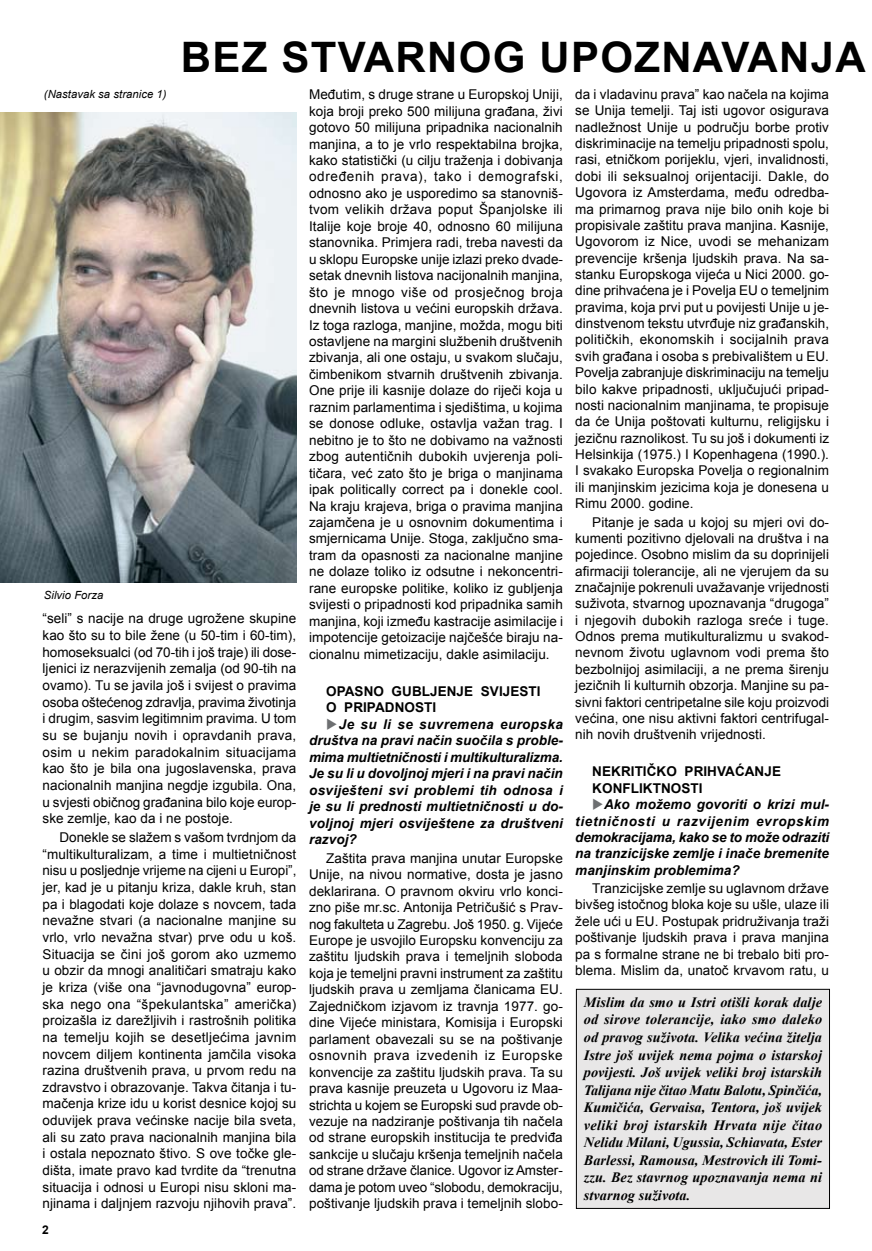
<style>
.page{position:relative;width:872px;height:1251px;background:#fff}
.page>*{position:absolute;margin:0;border:0;box-sizing:border-box;transform-origin:0 0}
.t1{font:700 42px "Arial";letter-spacing:.03em;color:#000}
.t2{font:italic 700 14.25px/17.5px "Times New Roman";letter-spacing:.005em;color:#000;text-align:justify}
.t3{font:13.5px/16.5px "Arial";letter-spacing:.005em;color:#000;text-align:justify}
.t4{font:italic 700 13.5px/16.5px "Arial";letter-spacing:.005em;color:#000;text-align:justify}
.t5{font:700 13.5px/16.5px "Arial";letter-spacing:.005em;color:#000}
.t6{font:700 12px "Arial";color:#000}
.t7{font:italic 11.25px "Arial";letter-spacing:.005em;color:#000}
.s1{color:#6d6f71}
</style>
<div class="page">
<div style="left:576px;top:989px;width:253px;height:219px;background:#e8e7e7"></div>
<div style="left:576px;top:988px;width:254px;height:220px;border:1px solid #000"></div>
<img style="left:0;top:112px;width:296px;height:470px">
<h1 class="t1" style="left:181px;top:29px;width:686px">BEZ STVARNOG UPOZNAVANJA</h1>
<p class="t7" style="left:44px;top:86px;width:124px">(Nastavak sa stranice 1)</p>
<p class="t7" style="left:44px;top:587px;width:61px">Silvio Forza</p>
<p class="t3" style="left:43px;top:610px;width:255px">“seli” s nacije na druge ugrožene skupine kao što su to bile žene (u 50-tim i 60-tim), homoseksualci (od 70-tih i još traje) ili dose&shy;ljenici iz nerazvijenih zemalja (od 90-tih na ovamo). Tu se javila još i svijest o pravima osoba oštećenog zdravlja, pravima životinja i drugim, sasvim legitimnim pravima. U tom su se bujanju novih i opravdanih prava, osim u nekim paradokalnim situacijama kao što je bila ona jugoslavenska, prava nacionalnih manjina negdje izgubila. Ona, u svjesti običnog građanina bilo koje europ&shy;ske zemlje, kao da i ne postoje.</p>
<p class="t3" style="left:43px;top:828px;width:255px;text-indent:17px">Donekle se slažem s vašom tvrdnjom da “multikulturalizam, a time i multietničnost nisu u posljednje vrijeme na cijeni u Europi”, jer, kad je u pitanju kriza, dakle kruh, stan pa i blagodati koje dolaze s novcem, tada nevažne stvari (a nacionalne manjine su vrlo, vrlo nevažna stvar) prve odu u koš.<br>Situacija se čini još gorom ako uzmemo u obzir da mnogi analitičari smatraju kako je kriza (više ona “javnodugovna” europ&shy;ska nego ona “špekulantska” američka) proizašla iz darežljivih i rastrošnih politika na temelju kojih se desetljećima javnim novcem diljem kontinenta jamčila visoka razina društvenih prava, u prvom redu na zdravstvo i obrazovanje. Takva čitanja i tu&shy;mačenja krize idu u korist desnice kojoj su oduvijek prava većinske nacije bila sveta, ali su zato prava nacionalnih manjina bila i ostala nepoznato štivo. S ove točke gle&shy;dišta, imate pravo kad tvrdite da “trenutna situacija i odnosi u Europi nisu skloni ma&shy;njinama i daljnjem razvoju njihovih prava”.</p>
<p class="t6" style="left:42px;top:1221px;width:8px">2</p>
<p class="t3" style="left:309px;top:86px;width:255px">Međutim, s druge strane u Europskoj Uniji, koja broji preko 500 milijuna građana, živi gotovo 50 milijuna pripadnika nacionalnih manjina, a to je vrlo respektabilna brojka, kako statistički (u cilju traženja i dobivanja određenih prava), tako i demografski, odnosno ako je usporedimo sa stanovniš&shy;tvom velikih država poput Španjolske ili Italije koje broje 40, odnosno 60 milijuna stanovnika. Primjera radi, treba navesti da u sklopu Europske unije izlazi preko dvade&shy;setak dnevnih listova nacijonalnih manjina, što je mnogo više od prosječnog broja dnevnih listova u većini europskih država.<br>Iz toga razloga, manjine, možda, mogu biti ostavljene na margini službenih društvenih zbivanja, ali one ostaju, u svakom slučaju, čimbenikom stvarnih društvenih zbivanja.<br>One prije ili kasnije dolaze do riječi koja u raznim parlamentima i sjedištima, u kojima se donose odluke, ostavlja važan trag. I nebitno je to što ne dobivamo na važnosti zbog autentičnih dubokih uvjerenja poli&shy;tičara, već zato što je briga o manjinama ipak politically correct pa i donekle cool.<br>Na kraju krajeva, briga o pravima manjina zajamčena je u osnovnim dokumentima i smjernicama Unije. Stoga, zaključno sma&shy;tram da opasnosti za nacionalne manjine ne dolaze toliko iz odsutne i nekoncentri&shy;rane europske politike, koliko iz gubljenja svijesti o pripadnosti kod pripadnika samih manjina, koji između kastracije asimilacije i impotencije getoizacije najčešće biraju na&shy;cionalnu mimetizaciju, dakle asimilaciju.</p>
<p class="t5" style="left:326px;top:683px;width:216px">OPASNO GUBLJENJE SVIJESTI<br>O PRIPADNOSTI</p>
<p class="t4" style="left:309px;top:716px;width:255px;text-indent:17px"><span class="s1">◆</span>Je su li se suvremena europska društva na pravi način suočila s proble&shy;mima multietničnosti i multikulturalizma.<br>Je su li u dovoljnoj mjeri i na pravi način osviješteni svi problemi tih odnosa i je su li prednosti multietničnosti u do&shy;voljnoj mjeri osviještene za društveni razvoj?</p>
<p class="t3" style="left:309px;top:849px;width:255px;text-indent:17px">Zaštita prava manjina unutar Europske Unije, na nivou normative, dosta je jasno deklarirana. O pravnom okviru vrlo konci&shy;zno piše mr.sc. Antonija Petričušić s Prav&shy;nog fakulteta u Zagrebu. Još 1950. g. Vijeće Europe je usvojilo Europsku konvenciju za zaštitu ljudskih prava i temeljnih sloboda koja je temeljni pravni instrument za zaštitu ljudskih prava u zemljama članicama EU.<br>Zajedničkom izjavom iz travnja 1977. go&shy;dine Vijeće ministara, Komisija i Europski parlament obavezali su se na poštivanje osnovnih prava izvedenih iz Europske konvencije za zaštitu ljudskih prava. Ta su prava kasnije preuzeta u Ugovoru iz Maa&shy;strichta u kojem se Europski sud pravde ob&shy;vezuje na nadziranje poštivanja tih načela od strane europskih institucija te predviđa sankcije u slučaju kršenja temeljnih načela od strane države članice. Ugovor iz Amster&shy;dama je potom uveo “slobodu, demokraciju, poštivanje ljudskih prava i temeljnih slobo-</p>
<p class="t3" style="left:575px;top:86px;width:255px">da i vladavinu prava” kao načela na kojima se Unija temelji. Taj isti ugovor osigurava nadležnost Unije u području borbe protiv diskriminacije na temelju pripadnosti spolu, rasi, etničkom porijeklu, vjeri, invalidnosti, dobi ili seksualnoj orijentaciji. Dakle, do Ugovora iz Amsterdama, među odredba&shy;ma primarnog prava nije bilo onih koje bi propisivale zaštitu prava manjina. Kasnije, Ugovorom iz Nice, uvodi se mehanizam prevencije kršenja ljudskih prava. Na sa&shy;stanku Europskoga vijeća u Nici 2000. go&shy;dine prihvaćena je i Povelja EU o temeljnim pravima, koja prvi put u povijesti Unije u je&shy;dinstvenom tekstu utvrđuje niz građanskih, političkih, ekonomskih i socijalnih prava svih građana i osoba s prebivalištem u EU.<br>Povelja zabranjuje diskriminaciju na temelju bilo kakve pripadnosti, uključujući pripad&shy;nosti nacionalnim manjinama, te propisuje da će Unija poštovati kulturnu, religijsku i jezičnu raznolikost. Tu su još i dokumenti iz Helsinkija (1975.) I Kopenhagena (1990.).<br>I svakako Europska Povelja o regionalnim ili manjinskim jezicima koja je donesena u Rimu 2000. godine.</p>
<p class="t3" style="left:575px;top:513px;width:255px;text-indent:17px">Pitanje je sada u kojoj su mjeri ovi do&shy;kumenti pozitivno djelovali na društva i na pojedince. Osobno mislim da su doprinijeli afirmaciji tolerancije, ali ne vjerujem da su značajnije pokrenuli uvažavanje vrijednosti suživota, stvarnog upoznavanja “drugoga” i njegovih dubokih razloga sreće i tuge.<br>Odnos prema mutikulturalizmu u svakod&shy;nevnom životu uglavnom vodi prema što bezbolnijoj asimilaciji, a ne prema širenju jezičnih Ii kulturnih obzorja. Manjine su pa&shy;sivni faktori centripetalne sile koju proizvodi većina, one nisu aktivni faktori centrifugal&shy;nih novih društvenih vrijednosti.</p>
<p class="t5" style="left:592px;top:763px;width:190px">NEKRITIČKO PRIHVAĆANJE<br>KONFLIKTNOSTI</p>
<p class="t4" style="left:575px;top:796px;width:255px;text-indent:17px"><span class="s1">◆</span>Ako možemo govoriti o krizi mul&shy;tietničnosti u razvijenim evropskim demokracijama, kako se to može odraziti na tranzicijske zemlje i inače bremenite manjinskim problemima?</p>
<p class="t3" style="left:575px;top:880px;width:255px;text-indent:17px">Tranzicijske zemlje su uglavnom države bivšeg istočnog bloka koje su ušle, ulaze ili žele ući u EU. Postupak pridruživanja traži poštivanje ljudskih prava i prava manjina pa s formalne strane ne bi trebalo biti pro&shy;blema. Mislim da, unatoč krvavom ratu, u</p>
<p class="t2" style="left:584px;top:992px;width:240px">Mislim da smo u Istri otišli korak dalje od sirove tolerancije, iako smo daleko od pravog suživota. Velika većina žitelja Istre još uvijek nema pojma o istarskoj povijesti. Još uvijek veliki broj istarskih Talijana nije čitao Matu Balotu, Spinčića, Kumičića, Gervaisa, Tentora, još uvijek veliki broj istarskih Hrvata nije čitao Nelidu Milani, Ugussia, Schiavata, Ester Barlessi, Ramousa, Mestrovich ili Tomi&shy;zzu. Bez stavrnog upoznavanja nema ni stvarnog suživota.</p>
</div>
